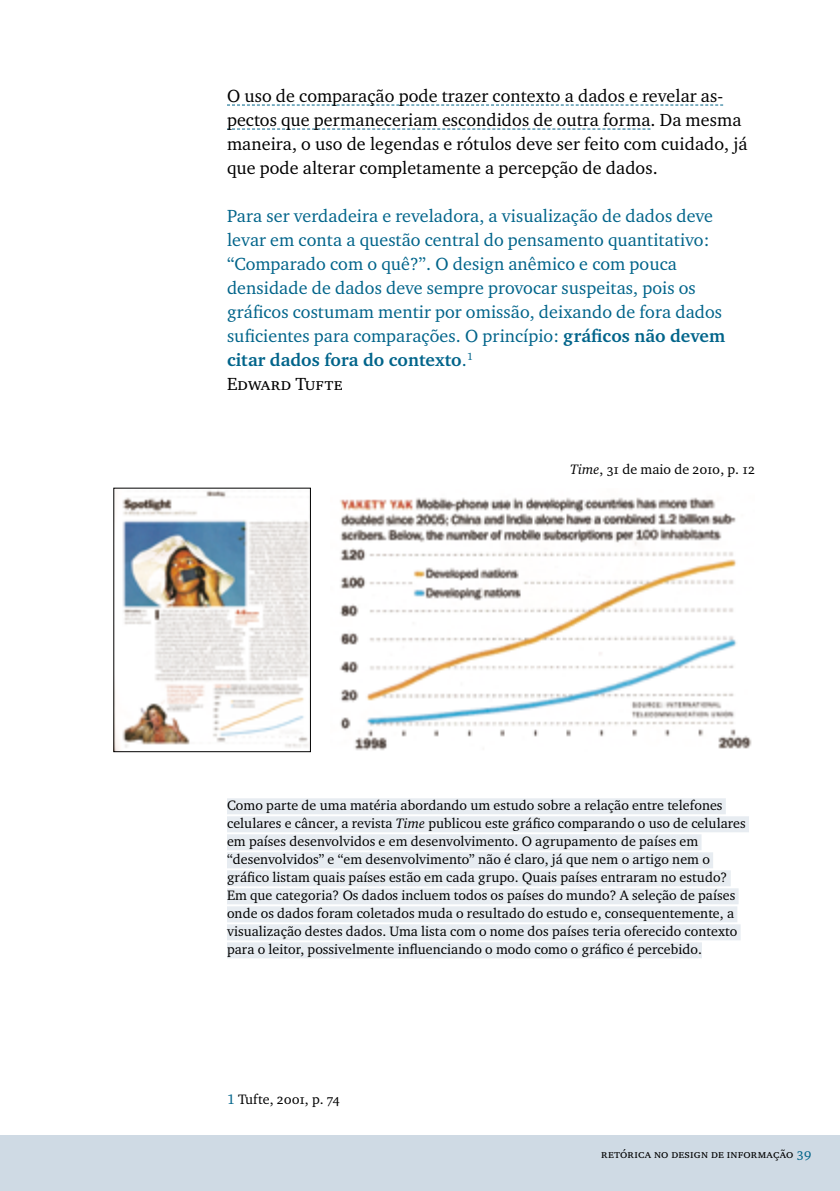
<style>
.page{position:relative;width:840px;height:1191px;background:#fff}
.page>*{position:absolute;margin:0;border:0;box-sizing:border-box;transform-origin:0 0}
.t1{font:18px/24px "Charter ITC Regu OS";letter-spacing:.005em;color:#00648a}
.t2{font:18px/24px "Charter ITC Regu OS";letter-spacing:.005em;color:#000}
.t3{font:700 18px "Charter ITC";letter-spacing:.005em;color:#00648a}
.t4{font:18px "Charter ITC Regu SC";letter-spacing:.005em;color:#000}
.t5{font:14px/18px "Charter ITC Regu OS";letter-spacing:.005em;color:#000}
.t6{font:12px "Charter ITC Regu SC";letter-spacing:.01em;color:#000}
.s1{font-family:"Charter ITC";font-weight:700}
.s2{font-family:"Charter ITC Regu OS";font-weight:400}
.s3{font-family:"Charter ITC";font-style:italic}
.s4{font-family:"Charter ITC";color:#00648a}
.s5{font-family:"Charter ITC Regu OS";font-size:14px;color:#00648a}
</style>
<div class="page">
<div style="left:0;top:1135px;width:839px;height:56px;background:#cfdae4"></div>
<svg style="left:227px;top:105px;width:495px;height:1px"></svg>
<svg style="left:227px;top:129px;width:423px;height:1px"></svg>
<img style="left:115px;top:490px;width:194px;height:260px">
<div style="left:113px;top:487px;width:198px;height:265px;border:1px solid #000"></div>
<img style="left:339px;top:497px;width:413px;height:254px">
<div style="left:227px;top:798px;width:498px;height:16px;background:#e7ecf1"></div>
<div style="left:227px;top:816px;width:521px;height:16px;background:#e7ecf1"></div>
<div style="left:227px;top:834px;width:474px;height:16px;background:#e7ecf1"></div>
<div style="left:227px;top:852px;width:485px;height:16px;background:#e7ecf1"></div>
<div style="left:227px;top:870px;width:503px;height:16px;background:#e7ecf1"></div>
<div style="left:227px;top:888px;width:511px;height:16px;background:#e7ecf1"></div>
<div style="left:227px;top:906px;width:510px;height:16px;background:#e7ecf1"></div>
<div style="left:227px;top:924px;width:513px;height:16px;background:#e7ecf1"></div>
<div style="left:227px;top:942px;width:474px;height:16px;background:#e7ecf1"></div>
<p class="t2" style="left:227px;top:83px;width:521px">O uso de comparação pode trazer contexto a dados e revelar as&shy;pectos que permaneceriam escondidos de outra forma. Da mesma maneira, o uso de legendas e rótulos deve ser feito com cuidado, já que pode alterar completamente a percepção de dados.</p>
<p class="t1" style="left:227px;top:203px;width:499px">Para ser verdadeira e reveladora, a visualização de dados deve levar em conta a questão central do pensamento quantitativo: “Comparado com o quê?”. O design anêmico e com pouca densidade de dados deve sempre provocar suspeitas, pois os gráficos costumam mentir por omissão, deixando de fora dados suficientes para comparações. O princípio: <span class="s1">gráficos não devem</span></p>
<p class="t3" style="left:227px;top:349px;width:247px">citar dados fora do contexto<span class="s2">.</span><sup>1</sup></p>
<p class="t4" style="left:227px;top:373px;width:117px">Edward Tufte</p>
<p class="t5" style="left:570px;top:460px;width:186px"><span class="s3">Time</span>, 31 de maio de 2010, p. 12</p>
<p class="t5" style="left:227px;top:796px;width:520px">Como parte de uma matéria abordando um estudo sobre a relação entre telefones celulares e câncer, a revista <span class="s3">Time</span> publicou este gráfico comparando o uso de celulares em países desenvolvidos e em desenvolvimento. O agrupamento de países em “desenvolvidos” e “em desenvolvimento” não é claro, já que nem o artigo nem o gráfico listam quais países estão em cada grupo. Quais países entraram no estudo?<br>Em que categoria? Os dados incluem todos os países do mundo? A seleção de países onde os dados foram coletados muda o resultado do estudo e, consequentemente, a visualização destes dados. Uma lista com o nome dos países teria oferecido contexto para o leitor, possivelmente influenciando o modo como o gráfico é percebido.</p>
<p class="t5" style="left:227px;top:1090px;width:114px"><span class="s4">1</span> Tufte, 2001, p. 74</p>
<p class="t6" style="left:600px;top:1146px;width:212px">retórica no design de informação <span class="s5">39</span></p>
</div>
